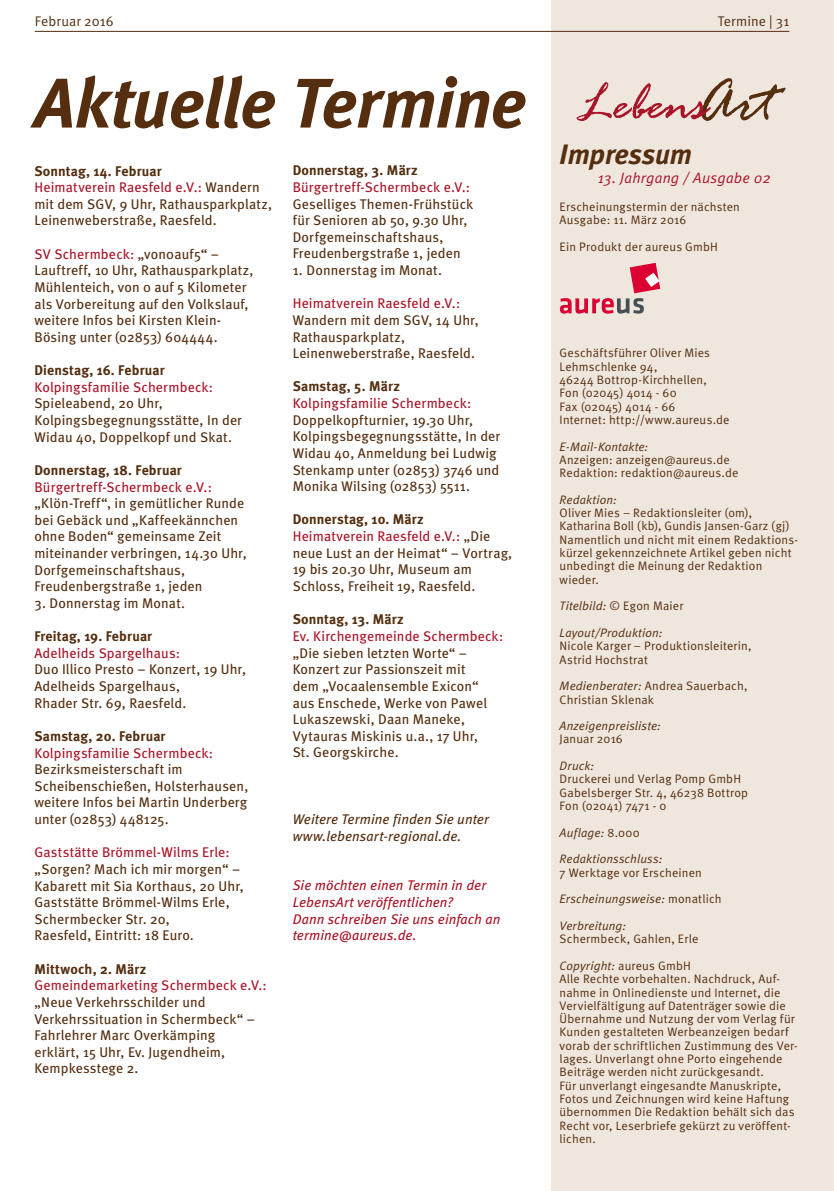
<style>
.page{position:relative;width:834px;height:1191px;background:#fff}
.page>*{position:absolute;margin:0;border:0;box-sizing:border-box;transform-origin:0 0}
.t1{font:italic 700 70px "Meta";letter-spacing:-.01em;color:#542e0f}
.t2{font:italic 700 28px "Meta";letter-spacing:-.005em;color:#542e0f}
.t3{font:italic 14.88px "Meta Normal";letter-spacing:.015em;color:#a81528}
.t4{font:14px/16.6px "Meta";letter-spacing:.01em;color:#542e0f}
.t5{font:14px "Meta";letter-spacing:.01em;color:#a81528}
.t6{font:700 14px "Meta";letter-spacing:.01em;color:#542e0f}
.t7{font:italic 14px/16.6px "Meta";letter-spacing:.005em;color:#a81528}
.t8{font:italic 14px/16.6px "Meta";letter-spacing:.005em;color:#542e0f}
.t9{font:14px "Meta Normal";letter-spacing:.01em;color:#542e0f}
.t10{font:12.25px/13.3px "Meta Normal";letter-spacing:.015em;color:#542e0f}
.t11{font:italic 12.25px/26.6px "Meta Normal";letter-spacing:.015em;color:#542e0f}
.s1{font-weight:700}
.s2{color:#a81528}
.s3{font-style:normal}
.s4{font-style:italic}
</style>
<div class="page">
<div style="left:551px;top:0;width:282px;height:1191px;background:#efe6dd"></div>
<hr style="left:35px;top:31px;width:754px;height:1px;background:#542e0f">
<svg style="left:560px;top:263px;width:100px;height:51px"></svg>
<svg style="left:576px;top:78px;width:209px;height:43px"></svg>
<p class="t9" style="left:35px;top:13px;width:81px">Februar 2016</p>
<p class="t9" style="left:717px;top:13px;width:73px">Termine | 31</p>
<h1 class="t1" style="left:34px;top:59px;width:493px">Aktuelle Termine</h1>
<p class="t4" style="left:34px;top:162px;width:239px"><span class="s1">Sonntag, 14. Februar<br></span><span class="s2">Heimatverein Raesfeld e.V.:</span> Wandern mit dem SGV, 9 Uhr, Rathausparkplatz,<br>Leinenweberstraße, Raesfeld.</p>
<p class="t4" style="left:34px;top:245px;width:220px"><span class="s2">SV Schermbeck:</span> „von0auf5“ – Lauftreff, 10 Uhr, Rathausparkplatz, Mühlenteich, von 0 auf 5 Kilometer als Vorbereitung auf den Volkslauf, weitere Infos bei Kirsten Klein-Bösing unter (02853) 604444.</p>
<p class="t6" style="left:34px;top:361px;width:132px">Dienstag, 16. Februar</p>
<p class="t5" style="left:34px;top:378px;width:180px">Kolpingsfamilie Schermbeck:</p>
<p class="t4" style="left:34px;top:395px;width:209px">Spieleabend, 20 Uhr,<br>Kolpingsbegegnungsstätte, In der<br>Widau 40, Doppelkopf und Skat.</p>
<p class="t6" style="left:34px;top:461px;width:149px">Donnerstag, 18. Februar</p>
<p class="t5" style="left:34px;top:478px;width:179px">Bürgertreff-Schermbeck e.V.:</p>
<p class="t4" style="left:34px;top:494px;width:214px">„Klön-Treff“, in gemütlicher Runde bei Gebäck und „Kaffeekännchen ohne Boden“ gemeinsame Zeit miteinander verbringen, 14.30 Uhr,<br>Dorfgemeinschaftshaus,<br>Freudenbergstraße 1, jeden</p>
<p class="t4" style="left:34px;top:594px;width:152px">3. Donnerstag im Monat.</p>
<p class="t6" style="left:34px;top:627px;width:119px">Freitag, 19. Februar</p>
<p class="t5" style="left:34px;top:644px;width:147px">Adelheids Spargelhaus:</p>
<p class="t4" style="left:34px;top:661px;width:213px">Duo Illico Presto – Konzert, 19 Uhr,<br>Adelheids Spargelhaus,<br>Rhader Str. 69, Raesfeld.</p>
<p class="t6" style="left:34px;top:727px;width:132px">Samstag, 20. Februar</p>
<p class="t5" style="left:34px;top:744px;width:180px">Kolpingsfamilie Schermbeck:</p>
<p class="t4" style="left:34px;top:760px;width:215px">Bezirksmeisterschaft im<br>Scheibenschießen, Holsterhausen, weitere Infos bei Martin Underberg unter (02853) 448125.</p>
<p class="t5" style="left:34px;top:843px;width:197px">Gaststätte Brömmel-Wilms Erle:</p>
<p class="t4" style="left:34px;top:860px;width:211px">„Sorgen? Mach ich mir morgen“ –<br>Kabarett mit Sia Korthaus, 20 Uhr,<br>Gaststätte Brömmel-Wilms Erle,<br>Schermbecker Str. 20,<br>Raesfeld, Eintritt: 18 Euro.</p>
<p class="t6" style="left:34px;top:960px;width:113px">Mittwoch, 2. März</p>
<p class="t5" style="left:34px;top:976px;width:234px">Gemeindemarketing Schermbeck e.V.:</p>
<p class="t4" style="left:34px;top:993px;width:222px">„Neue Verkehrsschilder und<br>Verkehrssituation in Schermbeck“ –<br>Fahrlehrer Marc Overkämping erklärt, 15 Uhr, Ev. Jugendheim,<br>Kempkesstege 2.</p>
<p class="t6" style="left:292px;top:162px;width:127px">Donnerstag, 3. März</p>
<p class="t5" style="left:292px;top:178px;width:179px">Bürgertreff-Schermbeck e.V.:</p>
<p class="t4" style="left:292px;top:195px;width:182px">Geselliges Themen-Frühstück für Senioren ab 50, 9.30 Uhr,<br>Dorfgemeinschaftshaus,<br>Freudenbergstraße 1, jeden</p>
<p class="t4" style="left:292px;top:261px;width:151px">1. Donnerstag im Monat.</p>
<p class="t5" style="left:292px;top:295px;width:169px">Heimatverein Raesfeld e.V.:</p>
<p class="t4" style="left:292px;top:311px;width:187px">Wandern mit dem SGV, 14 Uhr,<br>Rathausparkplatz,<br>Leinenweberstraße, Raesfeld.</p>
<p class="t6" style="left:292px;top:378px;width:109px">Samstag, 5. März</p>
<p class="t5" style="left:292px;top:394px;width:180px">Kolpingsfamilie Schermbeck:</p>
<p class="t4" style="left:292px;top:411px;width:209px">Doppelkopfturnier, 19.30 Uhr,<br>Kolpingsbegegnungsstätte, In der<br>Widau 40, Anmeldung bei Ludwig<br>Stenkamp unter (02853) 3746 und<br>Monika Wilsing (02853) 5511.</p>
<p class="t4" style="left:292px;top:511px;width:221px"><span class="s1">Donnerstag, 10. März<br></span><span class="s2">Heimatverein Raesfeld e.V.:</span> „Die neue Lust an der Heimat“ – Vortrag,<br>19 bis 20.30 Uhr, Museum am<br>Schloss, Freiheit 19, Raesfeld.</p>
<p class="t6" style="left:292px;top:610px;width:112px">Sonntag, 13. März</p>
<p class="t5" style="left:292px;top:627px;width:212px">Ev. Kirchengemeinde Schermbeck:</p>
<p class="t4" style="left:292px;top:644px;width:196px">„Die sieben letzten Worte“ –<br>Konzert zur Passionszeit mit dem „Vocaalensemble Exicon“ aus Enschede, Werke von Pawel<br>Lukaszewski, Daan Maneke,<br>Vytauras Miskinis u.a., 17 Uhr,<br>St. Georgskirche.</p>
<p class="t8" style="left:292px;top:810px;width:198px">Weitere Termine finden Sie unter www.lebensart-regional.de.</p>
<p class="t7" style="left:292px;top:877px;width:209px">Sie möchten einen Termin in der<br>LebensArt veröffentlichen?<br>Dann schreiben Sie uns einfach an termine@aureus.de.</p>
<h2 class="t2" style="left:559px;top:137px;width:134px">Impressum</h2>
<p class="t3" style="left:597px;top:169px;width:174px">13. Jahrgang / Ausgabe 02</p>
<p class="t10" style="left:559px;top:200px;width:182px">Erscheinungstermin der nächsten<br>Ausgabe: 11. März 2016</p>
<p class="t10" style="left:559px;top:240px;width:160px">Ein Produkt der aureus GmbH</p>
<p class="t10" style="left:559px;top:346px;width:171px">Geschäftsführer Oliver Mies<br>Lehmschlenke 94,<br>46244 Bottrop-Kirchhellen,<br>Fon (02045) 4014 - 60<br>Fax (02045) 4014 - 66<br>Internet: http://www.aureus.de</p>
<p class="t11" style="left:559px;top:433px;width:90px">E-Mail-Kontakte:</p>
<p class="t10" style="left:559px;top:453px;width:180px">Anzeigen: anzeigen@aureus.de<br>Redaktion: redaktion@aureus.de</p>
<p class="t11" style="left:559px;top:486px;width:59px">Redaktion:</p>
<p class="t10" style="left:559px;top:506px;width:239px">Oliver Mies – Redaktionsleiter (om), Katharina Boll (kb), Gundis Jansen-Garz (gj)<br>Namentlich und nicht mit einem Redaktions&shy;kürzel gekennzeichnete Artikel geben nicht unbedingt die Meinung der Redaktion wieder.</p>
<p class="t11" style="left:559px;top:592px;width:125px">Titelbild: <span class="s3">© Egon Maier<br></span>Layout/Produktion:</p>
<p class="t10" style="left:559px;top:639px;width:193px">Nicole Karger – Produktionsleiterin,<br>Astrid Hochstrat</p>
<p class="t10" style="left:559px;top:679px;width:189px"><span class="s4">Medienberater:</span> Andrea Sauerbach,<br>Christian Sklenak</p>
<p class="t11" style="left:559px;top:712px;width:103px">Anzeigenpreisliste:</p>
<p class="t10" style="left:559px;top:732px;width:65px">Januar 2016</p>
<p class="t11" style="left:559px;top:752px;width:36px">Druck:</p>
<p class="t10" style="left:559px;top:772px;width:190px">Druckerei und Verlag Pomp GmbH<br>Gabelsberger Str. 4, 46238 Bottrop<br>Fon (02041) 7471 - 0</p>
<p class="t11" style="left:559px;top:819px;width:104px">Auflage: <span class="s3">8.000<br></span>Redaktionsschluss:</p>
<p class="t10" style="left:559px;top:859px;width:163px;line-height:26.6px">7 Werktage vor Erscheinen<br><span class="s4">Erscheinungsweise:</span> monatlich<br><span class="s4">Verbreitung:</span></p>
<p class="t10" style="left:559px;top:925px;width:140px;line-height:26.6px">Schermbeck, Gahlen, Erle<br><span class="s4">Copyright:</span> aureus GmbH</p>
<p class="t10" style="left:559px;top:972px;width:239px">Alle Rechte vorbehalten. Nachdruck, Auf&shy;nahme in Onlinedienste und Internet, die Vervielfältigung auf Datenträger sowie die Übernahme und Nutzung der vom Verlag für Kunden gestalteten Werbeanzeigen bedarf vorab der schriftlichen Zustimmung des Ver&shy;lages. Unverlangt ohne Porto eingehende Beiträge werden nicht zurückgesandt.<br>Für unverlangt eingesandte Manuskripte, Fotos und Zeichnungen wird keine Haftung übernommen Die Redaktion behält sich das Recht vor, Leserbriefe gekürzt zu veröffent&shy;lichen.</p>
</div>
